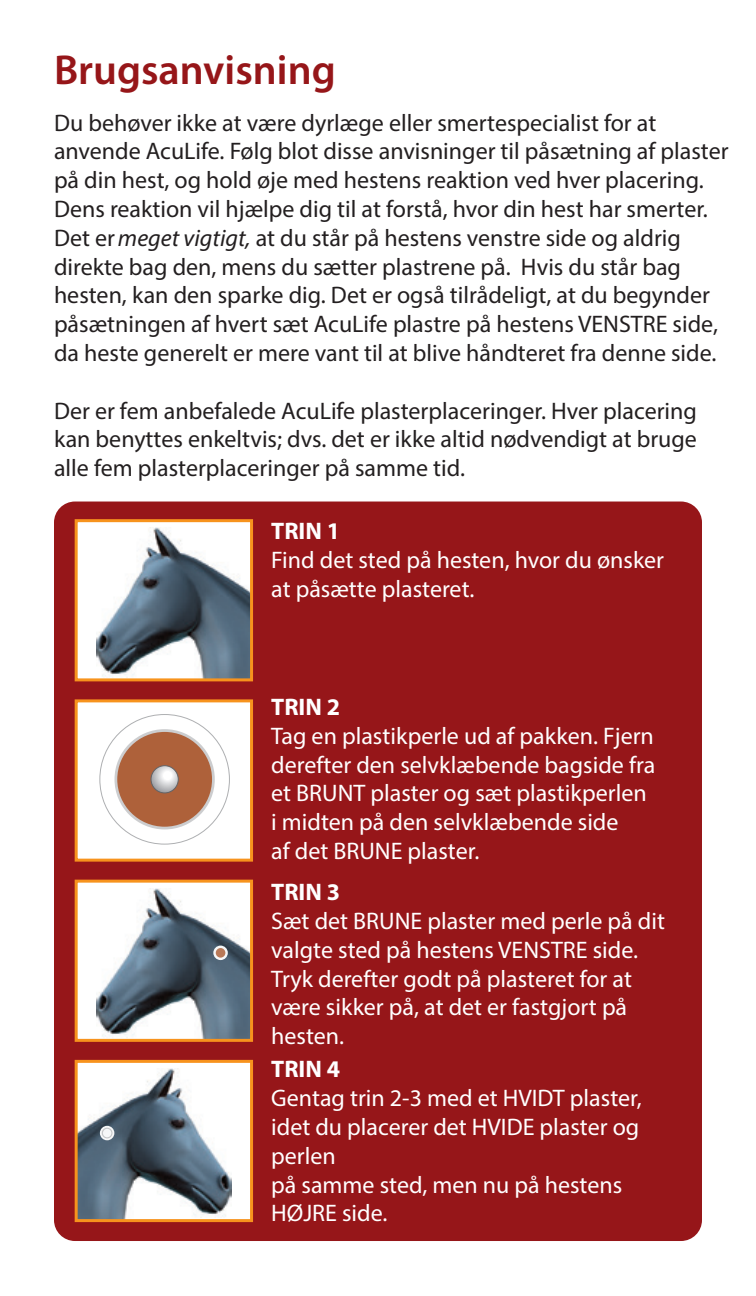
<style>
.page{position:relative;width:756px;height:1296px;background:#fff}
.page>*{position:absolute;margin:0;border:0;box-sizing:border-box;transform-origin:0 0}
.t1{font:600 42px "Myriad Pro";color:#961619}
.t2{font:300 24px/28.8px "Myriad Pro";color:#231f20}
.t3{font:300 24px/28.8px "Myriad Pro";color:#fff}
.t4{font:700 24px "Myriad Pro";color:#fff}
.s1{font-weight:400;font-style:italic}
</style>
<div class="page">
<div style="left:54px;top:502px;width:648px;height:739px;background:#961619;border-radius:21px"></div>
<div style="left:76px;top:1061px;width:176px;height:160px;background:#fff"></div>
<img style="left:79px;top:1069px;width:153px;height:149px">
<svg style="left:100px;top:1126px;width:14px;height:14px"></svg>
<div style="left:102px;top:1128px;width:10px;height:10px;border:1px solid #939598;border-radius:50%"></div>
<div style="left:75px;top:1060px;width:178px;height:162px;border:3px solid #f7931d"></div>
<div style="left:76px;top:881px;width:176px;height:159px;background:#fff"></div>
<img style="left:96px;top:888px;width:153px;height:150px">
<svg style="left:213px;top:946px;width:15px;height:14px"></svg>
<svg style="left:216px;top:948px;width:9px;height:10px"></svg>
<div style="left:75px;top:880px;width:178px;height:162px;border:3px solid #f7931d"></div>
<div style="left:76px;top:701px;width:176px;height:159px;background:#fff"></div>
<div style="left:75px;top:699px;width:178px;height:163px;border:3px solid #f7931d"></div>
<svg style="left:114px;top:729px;width:101px;height:100px"></svg>
<svg style="left:151px;top:766px;width:27px;height:27px"></svg>
<div style="left:151px;top:766px;width:27px;height:27px;border:1px solid #636366;border-radius:50%"></div>
<div style="left:76px;top:521px;width:176px;height:159px;background:#fff"></div>
<img style="left:96px;top:528px;width:153px;height:149px">
<div style="left:75px;top:519px;width:178px;height:162px;border:3px solid #f7931d"></div>
<h1 class="t1" style="left:54px;top:43px;width:283px">Brugsanvisning</h1>
<p class="t2" style="left:54px;top:108px;width:676px">Du behøver ikke at være dyrlæge eller smertespecialist for at anvende AcuLife. Følg blot disse anvisninger til påsætning af plaster på din hest, og hold øje med hestens reaktion ved hver placering.<br>Dens reaktion vil hjælpe dig til at forstå, hvor din hest har smerter.<br>Det er <span class="s1">meget vigtigt,</span> at du står på hestens venstre side og aldrig direkte bag den, mens du sætter plastrene på. Hvis du står bag hesten, kan den sparke dig. Det er også tilrådeligt, at du begynder påsætningen af hvert sæt AcuLife plastre på hestens VENSTRE side, da heste generelt er mere vant til at blive håndteret fra denne side.</p>
<p class="t2" style="left:54px;top:396px;width:645px;text-align:justify">Der er fem anbefalede AcuLife plasterplaceringer. Hver placering kan benyttes enkeltvis; dvs. det er ikke altid nødvendigt at bruge alle fem plasterplaceringer på samme tid.</p>
<p class="t4" style="left:271px;top:515px;width:70px">TRIN 1</p>
<p class="t3" style="left:271px;top:545px;width:394px">Find det sted på hesten, hvor du ønsker at påsætte plasteret.</p>
<p class="t4" style="left:271px;top:691px;width:70px">TRIN 2</p>
<p class="t3" style="left:271px;top:721px;width:386px">Tag en plastikperle ud af pakken. Fjern derefter den selvklæbende bagside fra et BRUNT plaster og sæt plastikperlen i midten på den selvklæbende side<br>af det BRUNE plaster.</p>
<p class="t4" style="left:271px;top:876px;width:70px">TRIN 3</p>
<p class="t3" style="left:271px;top:906px;width:395px">Sæt det BRUNE plaster med perle på dit valgte sted på hestens VENSTRE side.<br>Tryk derefter godt på plasteret for at være sikker på, at det er fastgjort på hesten.</p>
<p class="t4" style="left:271px;top:1054px;width:70px">TRIN 4</p>
<p class="t3" style="left:271px;top:1083px;width:372px">Gentag trin 2-3 med et HVIDT plaster, idet du placerer det HVIDE plaster og perlen<br>på samme sted, men nu på hestens<br>HØJRE side.</p>
</div>
